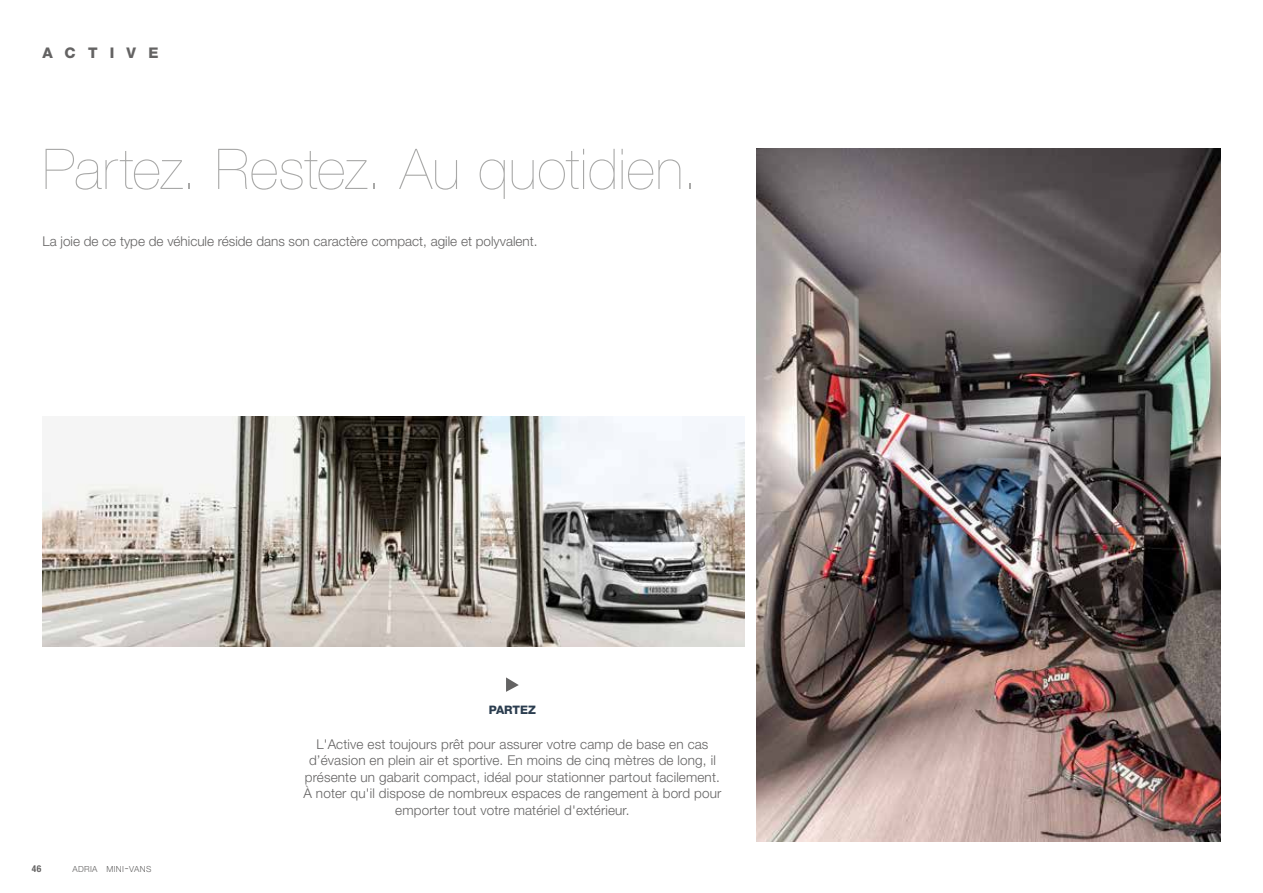
<style>
.page{position:relative;width:1263px;height:893px;background:#fff}
.page>*{position:absolute;margin:0;border:0;box-sizing:border-box;transform-origin:0 0}
.t1{font:200 56.25px "Helvetica Neue LT Pro";letter-spacing:.005em;color:#a8a8a7}
.t2{font:800 14.7px "Helvetica Neue LT Pro";letter-spacing:.83em;color:#646363}
.t3{font:300 13.5px/16.5px "Helvetica Neue LT Pro";letter-spacing:.01em;color:#646363;text-align:center}
.t4{font:800 11.7px "Helvetica Neue LT Pro";color:#2b3d4f}
.t5{font:700 condensed 9.45px "Helvetica Neue LT Pro";color:#646363}
.t6{font:300 8.4px "Helvetica Neue LT Pro";letter-spacing:.035em;color:#646363}
.s1{font-size:12px}
</style>
<div class="page">
<img style="left:757px;top:149px;width:463px;height:693px">
<img style="left:43px;top:417px;width:701px;height:229px">
<svg style="left:506px;top:677px;width:13px;height:15px"></svg>
<p class="t2" style="left:43px;top:44px;width:117px">ACTIVE</p>
<h1 class="t1" style="left:43px;top:137px;width:656px">Partez. Restez. Au quotidien.</h1>
<p class="t3" style="left:43px;top:232px;width:496px">La joie de ce type de véhicule réside dans son caractère compact, agile et polyvalent.</p>
<p class="t4" style="left:489px;top:703px;width:49px">PARTEZ</p>
<p class="t5" style="left:32px;top:863px;width:11px">46</p>
<p class="t6" style="left:73px;top:864px;width:80px">ADRIA MINI<span class="s1">-</span>VANS</p>
<p class="t3" style="left:303px;top:736px;width:419px">L'Active est toujours prêt pour assurer votre camp de base en cas d’évasion en plein air et sportive. En moins de cinq mètres de long, il présente un gabarit compact, idéal pour stationner partout facilement.<br>À noter qu'il dispose de nombreux espaces de rangement à bord pour emporter tout votre matériel d'extérieur.</p>
</div>
